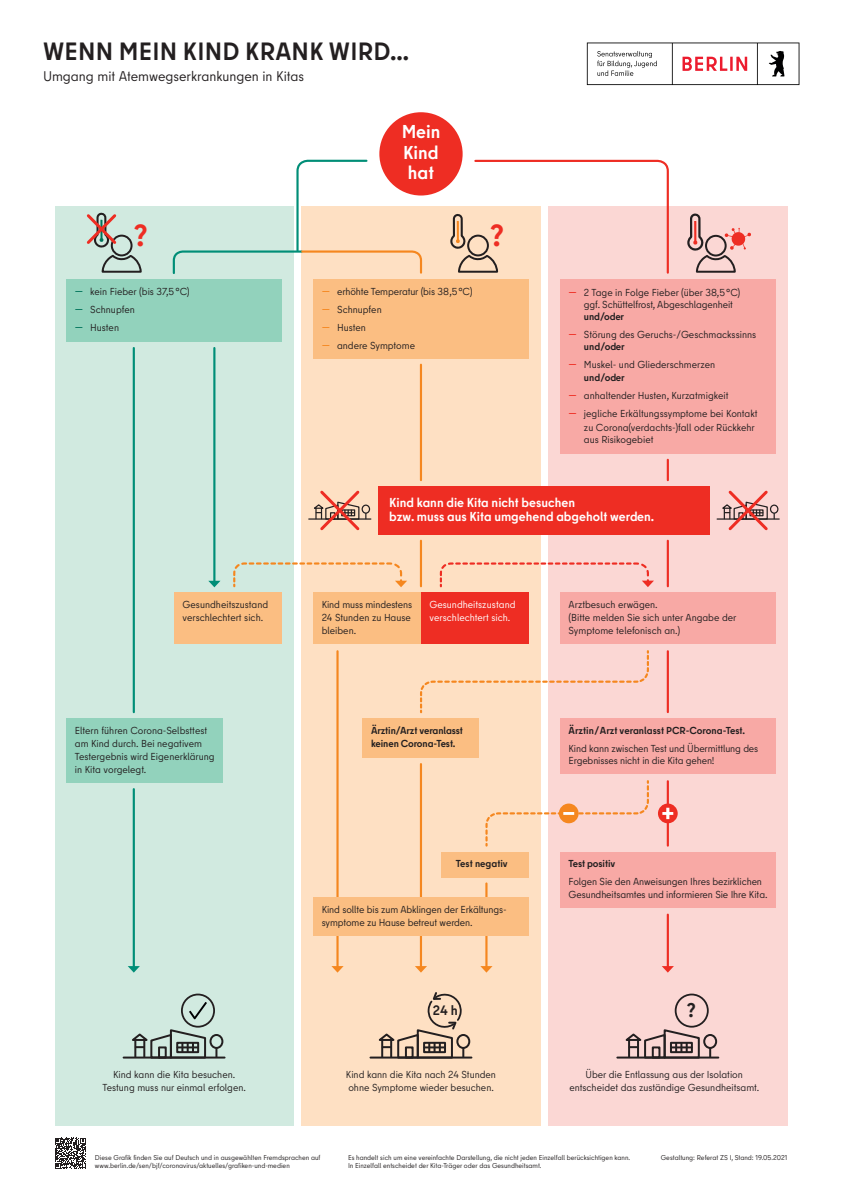
<style>
.page{position:relative;width:842px;height:1191px;background:#fff}
.page>*{position:absolute;margin:0;border:0;box-sizing:border-box;transform-origin:0 0}
.t1{font:700 30.4px "Berlin Type";color:#ee2d23}
.t2{font:700 25px "Berlin Type";letter-spacing:.01em;color:#231f20}
.t3{font:700 19.7px "Berlin Type";color:#231f20}
.t4{font:700 18.6px/20.8px "Berlin Type";color:#fff;text-align:justify}
.t5{font:14px "Berlin Type";color:#231f20}
.t6{font:700 13.6px "Berlin Type";color:#231f20}
.t7{font:700 13px/14.3px "Berlin Type";color:#fff}
.t8{font:10.1px/13px "Berlin Type";color:#231f20}
.t9{font:700 10.1px/13px "Berlin Type";letter-spacing:-.01em;color:#231f20}
.t10{font:10.1px/13px "Berlin Type";color:#fff}
.t11{font:7px/8.4px "Berlin Type";color:#231f20}
.s1{font-weight:700;color:#00735a}
.s2{font-weight:700;color:#f5871f}
.s3{font-weight:700;color:#ee2d23}
.s4{font-weight:700}
</style>
<div class="page">
<div style="left:55px;top:206px;width:239px;height:919px;background:#d1eae0"></div>
<div style="left:301px;top:206px;width:239px;height:919px;background:#fee0c3"></div>
<div style="left:548px;top:206px;width:239px;height:919px;background:#fbd7d4"></div>
<div style="left:379px;top:112px;width:84px;height:83px;background:#ee2d23;border-radius:50%"></div>
<svg style="left:172px;top:159px;width:251px;height:115px"></svg>
<div style="left:66px;top:279px;width:216px;height:63px;background:#92d2bc"></div>
<div style="left:313px;top:279px;width:216px;height:79px;background:#fbbe82"></div>
<div style="left:560px;top:718px;width:215px;height:56px;background:#f8a9a5"></div>
<div style="left:560px;top:592px;width:215px;height:52px;background:#f8a9a5"></div>
<div style="left:560px;top:279px;width:215px;height:174px;background:#f8a9a5"></div>
<hr style="left:133px;top:348px;width:2px;height:364px;background:#008e77">
<hr style="left:213px;top:348px;width:2px;height:235px;background:#008e77">
<svg style="left:208px;top:581px;width:12px;height:6px"></svg>
<hr style="left:420px;top:365px;width:2px;height:115px;background:#f5871f">
<hr style="left:667px;top:460px;width:2px;height:20px;background:#ee2d23">
<hr style="left:667px;top:541px;width:2px;height:45px;background:#ee2d23">
<hr style="left:420px;top:541px;width:2px;height:45px;background:#f5871f">
<hr style="left:667px;top:651px;width:2px;height:61px;background:#ee2d23">
<svg style="left:687px;top:213px;width:64px;height:60px"></svg>
<div style="left:378px;top:486px;width:331px;height:48px;background:#ee2d23"></div>
<svg style="left:450px;top:159px;width:219px;height:116px"></svg>
<div style="left:467px;top:235px;width:22px;height:21px;border:2px solid #231f20;border-radius:50%"></div>
<svg style="left:86px;top:212px;width:56px;height:61px"></svg>
<svg style="left:420px;top:649px;width:229px;height:65px"></svg>
<svg style="left:439px;top:561px;width:215px;height:27px"></svg>
<svg style="left:233px;top:562px;width:174px;height:26px"></svg>
<div style="left:363px;top:718px;width:116px;height:40px;background:#fbbe82"></div>
<hr style="left:420px;top:764px;width:2px;height:204px;background:#f5871f">
<svg style="left:415px;top:966px;width:12px;height:6px"></svg>
<hr style="left:336px;top:651px;width:3px;height:317px;background:#f5871f">
<svg style="left:331px;top:966px;width:13px;height:6px"></svg>
<div style="left:313px;top:592px;width:108px;height:52px;background:#fbbe82"></div>
<div style="left:421px;top:592px;width:108px;height:52px;background:#ee2d23"></div>
<div style="left:174px;top:592px;width:108px;height:52px;background:#fbbe82"></div>
<div style="left:66px;top:718px;width:157px;height:65px;background:#92d2bc"></div>
<div style="left:441px;top:852px;width:88px;height:25px;background:#fbbe82"></div>
<hr style="left:667px;top:781px;width:2px;height:64px;background:#ee2d23">
<hr style="left:485px;top:883px;width:2px;height:85px;background:#f5871f">
<svg style="left:480px;top:966px;width:12px;height:6px"></svg>
<hr style="left:667px;top:914px;width:2px;height:54px;background:#ee2d23">
<svg style="left:662px;top:966px;width:12px;height:6px"></svg>
<svg style="left:658px;top:803px;width:20px;height:20px"></svg>
<svg style="left:662px;top:807px;width:11px;height:12px"></svg>
<svg style="left:485px;top:779px;width:164px;height:68px"></svg>
<div style="left:560px;top:852px;width:215px;height:55px;background:#f8a9a5"></div>
<svg style="left:55px;top:1137px;width:31px;height:31px"></svg>
<svg style="left:587px;top:43px;width:212px;height:42px"></svg>
<div style="left:313px;top:897px;width:216px;height:39px;background:#fbbe82"></div>
<hr style="left:133px;top:789px;width:2px;height:179px;background:#008e77">
<svg style="left:128px;top:966px;width:12px;height:6px"></svg>
<div style="left:178px;top:987px;width:40px;height:40px;border:8px solid #d1eae0;border-radius:50%"></div>
<svg style="left:182px;top:994px;width:32px;height:32px"></svg>
<div style="left:181px;top:993px;width:34px;height:34px;border:2px solid #231f20;border-radius:50%"></div>
<svg style="left:189px;top:1002px;width:18px;height:17px"></svg>
<svg style="left:215px;top:1049px;width:2px;height:7px"></svg>
<hr style="left:124px;top:1056px;width:101px;height:2px;background:#231f20">
<div style="left:209px;top:1034px;width:14px;height:15px;border:2px solid #231f20;border-radius:50%"></div>
<svg style="left:127px;top:1027px;width:80px;height:32px"></svg>
<div style="left:675px;top:993px;width:34px;height:34px;border:2px solid #231f20;border-radius:50%"></div>
<svg style="left:709px;top:1049px;width:2px;height:7px"></svg>
<hr style="left:617px;top:1056px;width:101px;height:2px;background:#231f20">
<div style="left:703px;top:1034px;width:14px;height:15px;border:2px solid #231f20;border-radius:50%"></div>
<svg style="left:621px;top:1027px;width:80px;height:32px"></svg>
<hr style="left:370px;top:1056px;width:101px;height:2px;background:#231f20">
<div style="left:456px;top:1034px;width:14px;height:15px;border:2px solid #231f20;border-radius:50%"></div>
<div style="left:424px;top:990px;width:41px;height:40px;border:4px solid #fee0c3;border-radius:50%"></div>
<svg style="left:374px;top:990px;width:90px;height:69px"></svg>
<hr style="left:717px;top:518px;width:62px;height:1px;background:#231f20">
<div style="left:770px;top:504px;width:8px;height:10px;border:1px solid #231f20;border-radius:50%"></div>
<svg style="left:719px;top:490px;width:56px;height:41px"></svg>
<hr style="left:309px;top:518px;width:62px;height:1px;background:#231f20">
<div style="left:362px;top:504px;width:8px;height:10px;border:1px solid #231f20;border-radius:50%"></div>
<svg style="left:311px;top:490px;width:55px;height:41px"></svg>
<h2 class="t2" style="left:43px;top:35px;width:368px">Wenn mein Kind krank wird…</h2>
<h3 class="t5" style="left:43px;top:67px;width:263px">Umgang mit Atemwegserkrankungen in Kitas</h3>
<h3 class="t4" style="left:402px;top:121px;width:40px">Mein Kind hat</h3>
<h1 class="t1" style="left:134px;top:216px;width:16px">?</h1>
<h1 class="t1" style="left:490px;top:216px;width:16px">?</h1>
<p class="t8" style="left:75px;top:282px;width:116px;line-height:18px"><span class="s1">―</span> kein Fieber (bis 37,5°C) <span class="s1">―</span> Schnupfen<br><span class="s1">―</span> Husten</p>
<p class="t8" style="left:322px;top:282px;width:152px;line-height:18px"><span class="s2">―</span> erhöhte Temperatur (bis 38,5°C) <span class="s2">―</span> Schnupfen<br><span class="s2">―</span> Husten<br><span class="s2">―</span> andere Symptome</p>
<p class="t8" style="left:584px;top:286px;width:158px;line-height:12.1px;text-indent:-15px"><span class="s3">―</span> 2 Tage in Folge Fieber (über 38,5°C) ggf. Schüttelfrost, Abgeschlagenheit</p>
<p class="t8" style="left:569px;top:308px;width:189px;line-height:18px;text-indent:15px"><span class="s4">und/oder<br></span><span class="s3">―</span> Störung des Geruchs-/Geschmackssinns</p>
<p class="t8" style="left:569px;top:338px;width:148px;line-height:18px;text-indent:15px"><span class="s4">und/oder<br></span><span class="s3">―</span> Muskel- und Gliederschmerzen</p>
<p class="t8" style="left:569px;top:368px;width:190px;line-height:18px;text-indent:15px"><span class="s4">und/oder<br></span><span class="s3">―</span> anhaltender Husten, Kurzatmigkeit<br><span class="s3">―</span> jegliche Erkältungssymptome bei Kontakt</p>
<p class="t8" style="left:584px;top:421px;width:172px;line-height:12.1px">zu Corona(verdachts-)fall oder Rückkehr aus Risikogebiet</p>
<p class="t8" style="left:183px;top:598px;width:87px">Gesundheitszustand verschlechtert sich.</p>
<p class="t8" style="left:75px;top:724px;width:141px">Eltern führen Corona-Selbsttest am Kind durch. Bei negativem<br>Testergebnis wird Eigenerklärung in Kita vorgelegt.</p>
<p class="t7" style="left:389px;top:495px;width:266px">Kind kann die Kita nicht besuchen<br>bzw. muss aus Kita umgehend abgeholt werden.</p>
<p class="t8" style="left:322px;top:598px;width:92px">Kind muss mindestens<br>24 Stunden zu Hause bleiben.</p>
<p class="t10" style="left:429px;top:598px;width:88px">Gesundheitszustand verschlechtert sich.</p>
<p class="t9" style="left:371px;top:724px;width:93px">Ärztin/Arzt veranlasst keinen Corona-Test.</p>
<p class="t8" style="left:569px;top:598px;width:169px">Arztbesuch erwägen.<br>(Bitte melden Sie sich unter Angabe der<br>Symptome telefonisch an.)</p>
<p class="t9" style="left:569px;top:724px;width:178px">Ärztin/Arzt veranlasst PCR-Corona-Test.</p>
<p class="t8" style="left:569px;top:742px;width:191px;line-height:12.1px">Kind kann zwischen Test und Übermittlung des<br>Ergebnisses nicht in die Kita gehen!</p>
<p class="t9" style="left:456px;top:857px;width:53px">Test negativ</p>
<p class="t9" style="left:569px;top:857px;width:48px">Test positiv</p>
<p class="t8" style="left:569px;top:876px;width:200px;line-height:12.1px">Folgen Sie den Anweisungen Ihres bezirklichen<br>Gesundheitsamtes und informieren Sie Ihre Kita.</p>
<p class="t8" style="left:322px;top:903px;width:187px">Kind sollte bis zum Abklingen der Erkältungs&shy;symptome zu Hause betreut werden.</p>
<h3 class="t6" style="left:433px;top:1002px;width:26px">24 h</h3>
<h3 class="t3" style="left:687px;top:997px;width:11px">?</h3>
<p class="t8" style="left:103px;top:1068px;width:145px;text-align:center">Kind kann die Kita besuchen.<br>Testung muss nur einmal erfolgen.</p>
<p class="t8" style="left:569px;top:1068px;width:191px;text-align:center">Über die Entlassung aus der Isolation entscheidet das zuständige Gesundheitsamt.</p>
<p class="t8" style="left:346px;top:1068px;width:152px">Kind kann die Kita nach 24 Stunden ohne Symptome wieder besuchen.</p>
<p class="t11" style="left:95px;top:1153px;width:227px">Diese Grafik finden Sie auf Deutsch und in ausgewählten Fremdsprachen auf</p>
<p class="t11" style="left:661px;top:1153px;width:128px">Gestaltung: Referat ZS I, Stand: 19.05.2021</p>
<p class="t11" style="left:95px;top:1161px;width:196px">www.berlin.de/sen/bjf/coronavirus/aktuelles/grafiken-und-medien</p>
<p class="t11" style="left:348px;top:1153px;width:284px">Es handelt sich um eine vereinfachte Darstellung, die nicht jeden Einzelfall berücksichtigen kann.<br>In Einzelfall entscheidet der Kita-Träger oder das Gesundheitsamt.</p>
</div>
